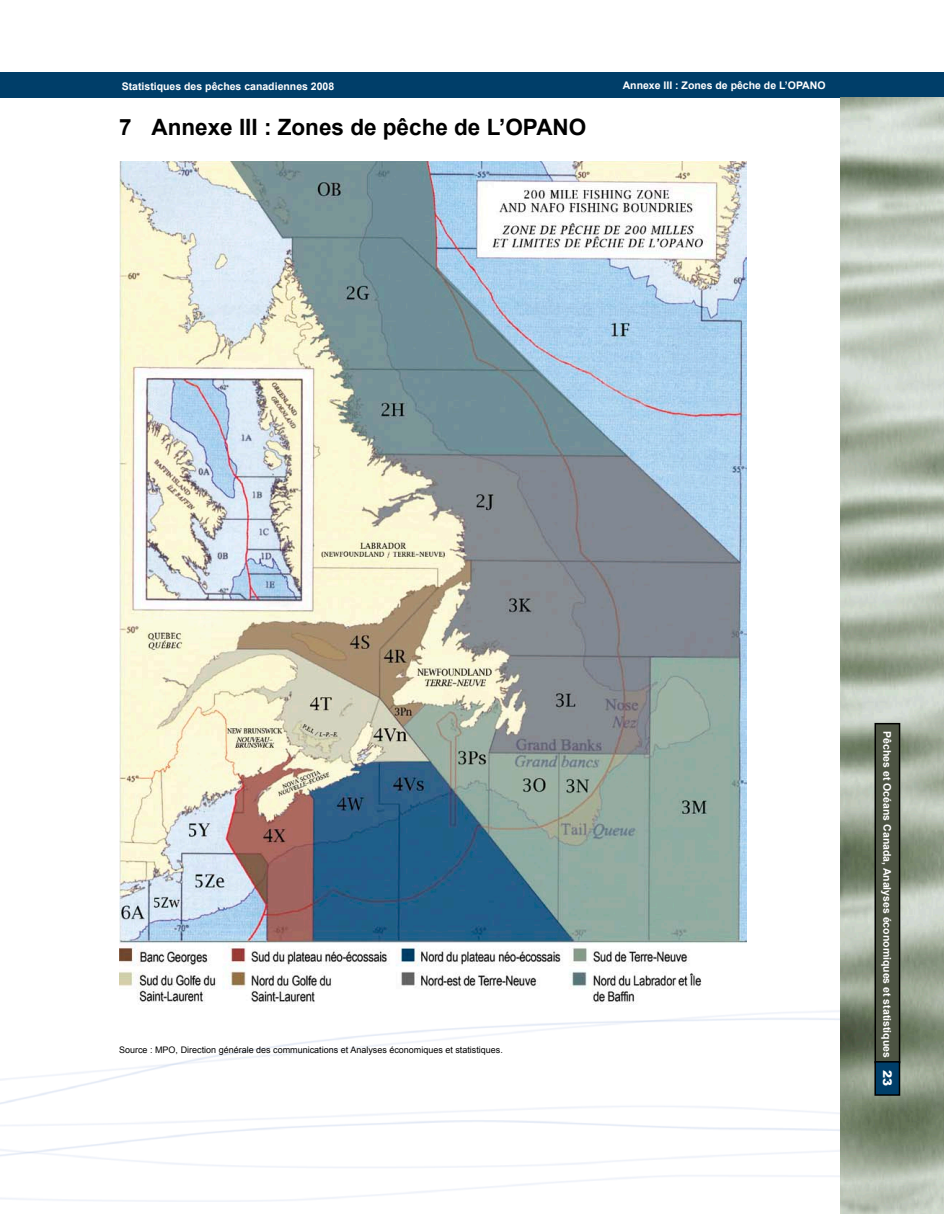
<style>
.page{position:relative;width:944px;height:1214px;background:#fff}
.page>*{position:absolute;margin:0;border:0;box-sizing:border-box;transform-origin:0 0}
.t1{font:700 22.5px "Arial";color:#000}
.t2{font:700 10.5px "Arial";color:#fff}
.t3{font:9px "Arial";color:#000}
.s1{font-weight:900;font-size:12px}
</style>
<div class="page">
<div style="left:0;top:73px;width:14px;height:25px;background:#003e69"></div>
<div style="left:14px;top:73px;width:930px;height:25px;background:#003e69"></div>
<img style="left:840px;top:98px;width:104px;height:1116px">
<div style="left:875px;top:723px;width:24px;height:339px;background:#4d5443"></div>
<div style="left:874px;top:723px;width:26px;height:340px;border:2px solid #000"></div>
<div style="left:875px;top:1061px;width:24px;height:34px;background:#003e69"></div>
<div style="left:874px;top:1061px;width:26px;height:34px;border:2px solid #000"></div>
<img style="left:119px;top:161px;width:627px;height:843px">
<p class="t2" style="left:122px;top:79px;width:214px">Statistiques des pêches canadiennes 2008</p>
<h1 class="t1" style="left:119px;top:113px;width:469px">7 Annexe III : Zones de pêche de L’OPANO</h1>
<p class="t2" style="left:622px;top:79px;width:204px">Annexe III : Zones de pêche de L’OPANO</p>
<p class="t3" style="left:119px;top:1044px;width:385px">Source : MPO, Direction générale des communications et Analyses économiques et statistiques.</p>
<p class="t2" style="left:894px;top:731px;width:356px;rotate:90deg">Pêches et Océans Canada, Analyses économiques et statistiques <span class="s1">23</span></p>
</div>
